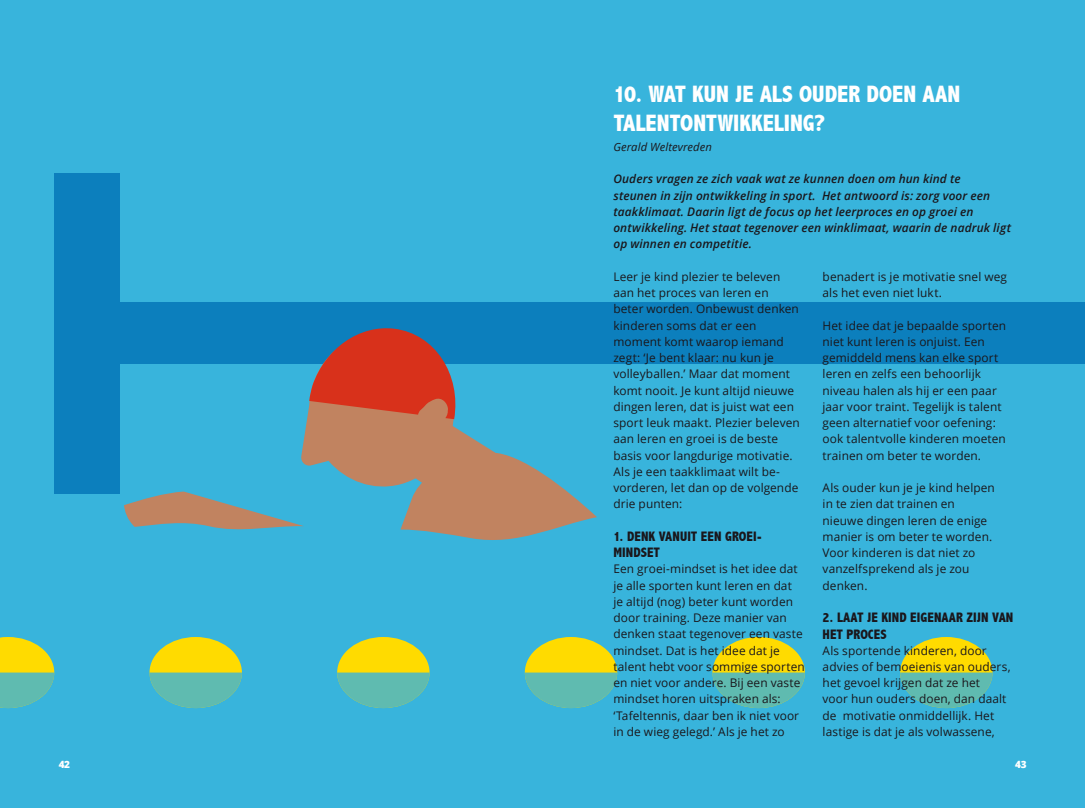
<style>
.page{position:relative;width:1085px;height:808px;background:#fff}
.page>*{position:absolute;margin:0;border:0;box-sizing:border-box;transform-origin:0 0}
.t1{font:800 condensed 23.75px/28.5px "Abadi";color:#fff}
.t2{font:800 condensed 13.75px/16.5px "Abadi";letter-spacing:.005em;color:#1a171c}
.t3{font:11.88px/16.2px "Open Sans";letter-spacing:.01em;color:#1a171c}
.t4{font:italic 600 11.88px/16.2px "Open Sans";letter-spacing:.01em;color:#1a171c}
.t5{font:italic 11.25px "Open Sans";letter-spacing:.01em;color:#1a171c}
.t6{font:800 10px "Open Sans";color:#fff}
</style>
<div class="page">
<div style="left:0;top:0;width:1084px;height:808px;background:#38b4dc"></div>
<div style="left:87px;top:302px;width:997px;height:62px;background:#0c7fbd"></div>
<div style="left:54px;top:173px;width:65px;height:320px;background:#0c7fbd"></div>
<div style="left:149px;top:637px;width:93px;height:71px;background:#ffdb00;border-radius:50%"></div>
<div style="left:337px;top:637px;width:92px;height:71px;background:#ffdb00;border-radius:50%"></div>
<div style="left:524px;top:637px;width:93px;height:71px;background:#ffdb00;border-radius:50%"></div>
<div style="left:712px;top:637px;width:92px;height:71px;background:#ffdb00;border-radius:50%"></div>
<div style="left:900px;top:637px;width:92px;height:71px;background:#ffdb00;border-radius:50%"></div>
<svg style="left:712px;top:672px;width:92px;height:36px"></svg>
<svg style="left:900px;top:672px;width:92px;height:36px"></svg>
<svg style="left:149px;top:672px;width:93px;height:36px"></svg>
<svg style="left:524px;top:672px;width:93px;height:36px"></svg>
<svg style="left:337px;top:672px;width:92px;height:36px"></svg>
<svg style="left:0;top:637px;width:54px;height:71px"></svg>
<svg style="left:124px;top:328px;width:473px;height:212px"></svg>
<h1 class="t1" style="left:613px;top:80px;width:348px">10. WAT KUN JE ALS OUDER DOEN AAN<br>TALENTONTWIKKELING?</h1>
<p class="t5" style="left:613px;top:139px;width:100px">Gerald Weltevreden</p>
<p class="t4" style="left:613px;top:171px;width:399px">Ouders vragen ze zich vaak wat ze kunnen doen om hun kind te<br>steunen in zijn ontwikkeling in sport. Het antwoord is: zorg voor een taakklimaat. Daarin ligt de focus op het leerproces en op groei en ontwikkeling. Het staat tegenover een winklimaat, waarin de nadruk ligt op winnen en competitie.</p>
<p class="t3" style="left:613px;top:268px;width:188px">Leer je kind plezier te beleven aan het proces van leren en beter worden. Onbewust denken kinderen soms dat er een moment komt waarop iemand zegt: ‘Je bent klaar: nu kun je volleyballen.’ Maar dat moment komt nooit. Je kunt altijd nieuwe dingen leren, dat is juist wat een sport leuk maakt. Plezier beleven aan leren en groei is de beste basis voor langdurige motivatie.<br>Als je een taakklimaat wilt be&shy;vorderen, let dan op de volgende drie punten:</p>
<p class="t2" style="left:613px;top:528px;width:150px">1. DENK VANUIT EEN GROEI-<br>MINDSET</p>
<p class="t3" style="left:613px;top:561px;width:193px">Een groei-mindset is het idee dat je alle sporten kunt leren en dat<br>je altijd (nog) beter kunt worden door training. Deze manier van denken staat tegenover een vaste mindset. Dat is het idee dat je talent hebt voor sommige sporten en niet voor andere. Bij een vaste mindset horen uitspraken als: ‘Tafeltennis, daar ben ik niet voor in de wieg gelegd.’ Als je het zo</p>
<p class="t3" style="left:822px;top:268px;width:186px">benadert is je motivatie snel weg als het even niet lukt.</p>
<p class="t3" style="left:822px;top:317px;width:185px">Het idee dat je bepaalde sporten niet kunt leren is onjuist. Een gemiddeld mens kan elke sport leren en zelfs een behoorlijk niveau halen als hij er een paar jaar voor traint. Tegelijk is talent geen alternatief voor oefening: ook talentvolle kinderen moeten trainen om beter te worden.</p>
<p class="t3" style="left:822px;top:479px;width:174px">Als ouder kun je je kind helpen in te zien dat trainen en nieuwe dingen leren de enige manier is om beter te worden.<br>Voor kinderen is dat niet zo vanzelfsprekend als je zou denken.</p>
<p class="t2" style="left:822px;top:609px;width:192px">2. LAAT JE KIND EIGENAAR ZIJN VAN<br>HET PROCES</p>
<p class="t3" style="left:822px;top:642px;width:189px">Als sportende kinderen, door advies of bemoeienis van ouders, het gevoel krijgen dat ze het<br>voor hun ouders doen, dan daalt de motivatie onmiddellijk. Het lastige is dat je als volwassene,</p>
<p class="t6" style="left:59px;top:757px;width:13px">42</p>
<p class="t6" style="left:1015px;top:757px;width:13px">43</p>
</div>
